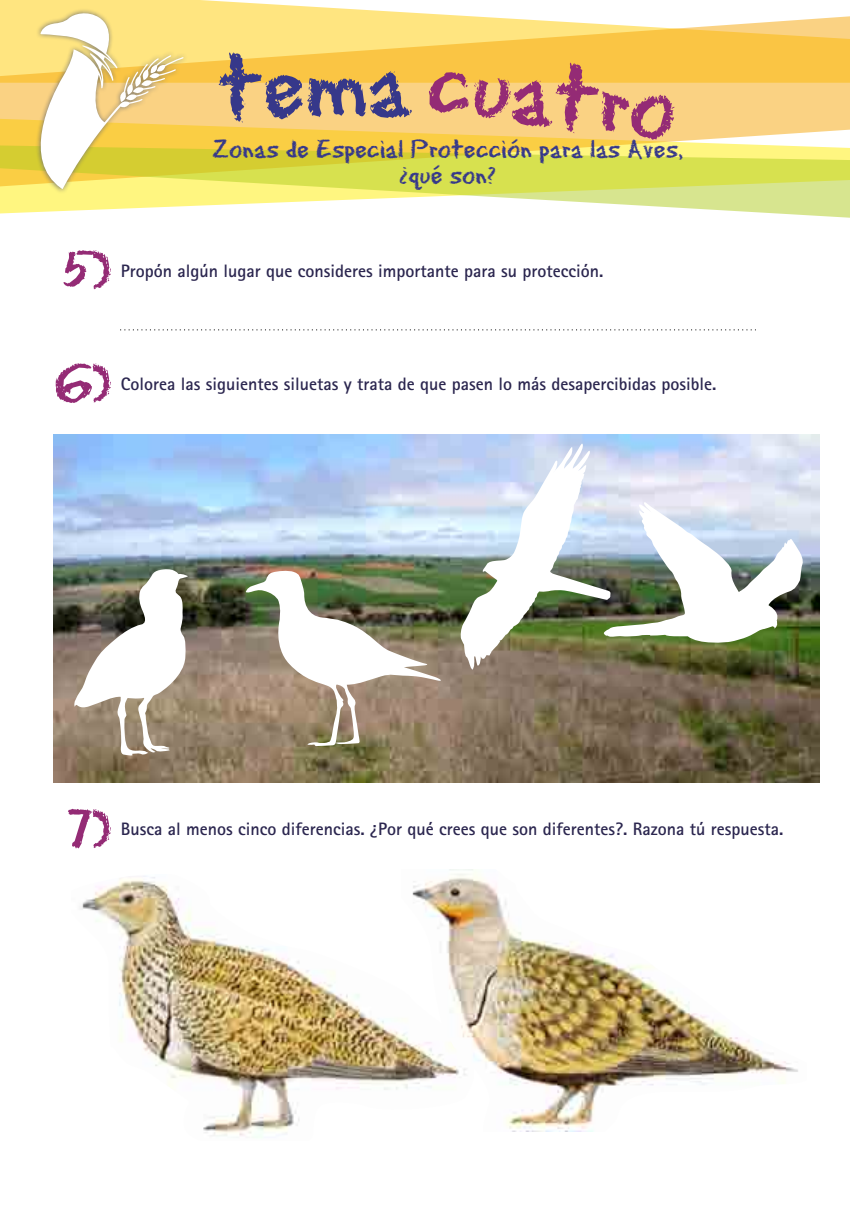
<style>
.page{position:relative;width:850px;height:1221px;background:#fff}
.page>*{position:absolute;margin:0;border:0;box-sizing:border-box;transform-origin:0 0}
.t1{font:95.7px "Eraser Dust";color:#36388a}
.t2{font:94.95px "Eraser Dust";color:#942b75}
.t3{font:57.6px/113.2px "Eraser Dust";color:#942b75}
.t4{font:27px/25.5px "Eraser Dust";color:#36388a;text-align:center}
.t5{font:700 18px "AT Rotis Sans Serif";color:#2b264f}
</style>
<div class="page">
<svg style="left:0;top:0;width:465px;height:16px;fill:#ffe580"></svg>
<svg style="left:0;top:16px;width:850px;height:129px;background:#fbd370"></svg>
<svg style="left:0;top:145px;width:850px;height:73px"></svg>
<img style="left:35px;top:8px;width:154px;height:186px">
<svg style="left:22px;top:10px;width:162px;height:179px"></svg>
<svg style="left:120px;top:329px;width:636px;height:1px"></svg>
<img style="left:54px;top:435px;width:765px;height:348px">
<img style="left:246px;top:570px;width:197px;height:176px">
<svg style="left:73px;top:568px;width:115px;height:188px"></svg>
<img style="left:460px;top:442px;width:345px;height:228px">
<img style="left:80px;top:876px;width:321px;height:262px">
<img style="left:401px;top:870px;width:397px;height:261px">
<h1 class="t1" style="left:216px;top:54px;width:194px;rotate:-1deg">tema</h1>
<h2 class="t2" style="left:432px;top:47px;width:251px;rotate:7deg">cuatro</h2>
<h3 class="t4" style="left:212px;top:139px;width:473px">Zonas de Especial Protección para las Aves, ¿qué son?</h3>
<h3 class="t3" style="left:54px;top:220px;width:59px">5)<br>6)</h3>
<p class="t5" style="left:121px;top:263px;width:484px">Propón algún lugar que consideres importante para su protección.</p>
<p class="t5" style="left:121px;top:376px;width:597px">Colorea las siguientes siluetas y trata de que pasen lo más desapercibidas posible.</p>
<h3 class="t3" style="left:67px;top:779px;width:47px">7)</h3>
<p class="t5" style="left:121px;top:822px;width:664px">Busca al menos cinco diferencias. ¿Por qué crees que son diferentes?. Razona tú respuesta.</p>
</div>
